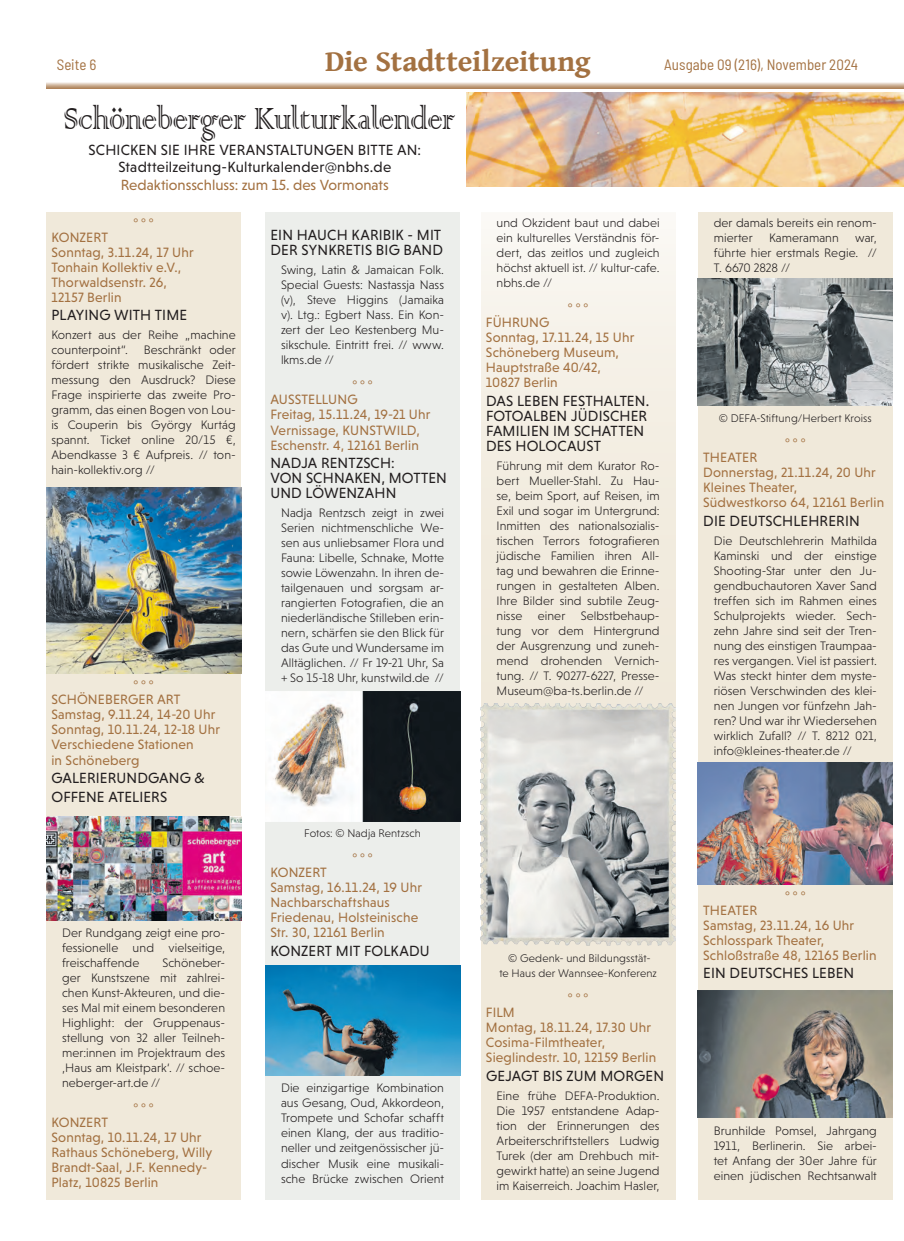
<style>
.page{position:relative;width:904px;height:1241px;background:#fff}
.page>*{position:absolute;margin:0;border:0;box-sizing:border-box;transform-origin:0 0}
.t1{font:40.62px "Colonna";letter-spacing:-.015em;color:#231f20;scale:.8 1}
.t2{font:700 30px "Gentium Book Basic";letter-spacing:-.01em;color:#a37141}
.t3{font:15px/15px "Niveau Grotesk";letter-spacing:.01em;color:#231f20}
.t4{font:15px "Niveau Grotesk";color:#a37141}
.t5{font:semi-condensed 15px "Barlow";color:#a37141}
.t6{font:13.75px/15px "Niveau Grotesk";letter-spacing:.01em;color:#a37141}
.t7{font:300 12.5px/15px "Niveau Grotesk";letter-spacing:.005em;color:#231f20;text-align:justify}
.t8{font:12.5px "Niveau Grotesk";color:#a37141}
.t9{font:300 11.25px/15px "Niveau Grotesk";letter-spacing:.01em;color:#231f20;text-align:center}
</style>
<div class="page">
<div style="left:698px;top:213px;width:194px;height:986px;background:#f0e9da"></div>
<img style="left:698px;top:279px;width:194px;height:126px">
<img style="left:698px;top:762px;width:194px;height:122px">
<img style="left:698px;top:990px;width:194px;height:127px">
<div style="left:46px;top:212px;width:195px;height:987px;background:#f0e9da"></div>
<img style="left:46px;top:487px;width:195px;height:186px">
<img style="left:46px;top:816px;width:195px;height:104px">
<svg style="left:481px;top:229px;width:194px;height:970px;background:#f2ece0"></svg>
<div style="left:265px;top:213px;width:195px;height:986px;background:#eceeeb"></div>
<img style="left:265px;top:691px;width:195px;height:130px">
<img style="left:265px;top:965px;width:195px;height:110px">
<img style="left:480px;top:703px;width:195px;height:242px">
<img style="left:466px;top:92px;width:438px;height:94px">
<svg style="left:46px;top:82px;width:858px;height:7px;background:#ceb49b"></svg>
<p class="t5" style="left:57px;top:53px;width:41px">Seite 6</p>
<h2 class="t2" style="left:325px;top:38px;width:267px">Die Stadtteilzeitung</h2>
<p class="t5" style="left:664px;top:53px;width:195px">Ausgabe 09 (216), November 2024</p>
<h1 class="t1" style="left:64px;top:91px;width:490px">Schöneberger Kulturkalender</h1>
<p class="t3" style="left:89px;top:141px;width:334px;line-height:17.2px;text-align:center">SCHICKEN SIE IHRE VERANSTALTUNGEN BITTE AN:<br>Stadtteilzeitung-Kulturkalender@nbhs.de</p>
<p class="t4" style="left:121px;top:176px;width:269px">Redaktionsschluss: zum 15. des Vormonats</p>
<p class="t8" style="left:133px;top:215px;width:22px">° ° °</p>
<p class="t6" style="left:51px;top:229px;width:144px">KONZERT<br>Sonntag, 3.11.24, 17 Uhr<br>Tonhain Kollektiv e.V.,<br>Thorwaldsenstr. 26,<br>12157 Berlin</p>
<p class="t3" style="left:51px;top:307px;width:137px">PLAYING WITH TIME</p>
<p class="t7" style="left:51px;top:327px;width:186px">Konzert aus der Reihe „machine counterpoint“.</p>
<p class="t7" style="left:51px;top:342px;width:186px;text-indent:92px">Beschränkt oder fördert strikte musikalische Zeit&shy;messung den Ausdruck? Diese Frage inspirierte das zweite Pro&shy;gramm, das einen Bogen von Lou&shy;is Couperin bis György Kurtág spannt. Ticket online 20/15 €, Abendkasse 3 € Aufpreis. // ton&shy;hain-kollektiv.org //</p>
<p class="t8" style="left:133px;top:678px;width:22px">° ° °</p>
<p class="t6" style="left:51px;top:692px;width:170px">SCHÖNEBERGER ART<br>Samstag, 9.11.24, 14-20 Uhr<br>Sonntag, 10.11.24, 12-18 Uhr<br>Verschiedene Stationen<br>in Schöneberg</p>
<p class="t3" style="left:51px;top:768px;width:155px;line-height:18.5px">GALERIERUNDGANG &amp;<br>OFFENE ATELIERS</p>
<p class="t7" style="left:62px;top:925px;width:164px">Der Rundgang zeigt eine pro&shy;fessionelle und vielseitige, freischaffende</p>
<p class="t7" style="left:62px;top:955px;width:164px;text-indent:100px">Schöneber&shy;ger Kunstszene mit zahlrei&shy;chen Kunst-Akteuren, und die&shy;ses Mal mit einem besonderen Highlight: der Gruppenaus&shy;stellung von 32 aller Teilneh&shy;mer:innen im Projektraum des ‚Haus am Kleistpark‘. // schoe&shy;neberger-art.de //</p>
<p class="t8" style="left:133px;top:1100px;width:22px">° ° °</p>
<p class="t6" style="left:51px;top:1114px;width:162px">KONZERT<br>Sonntag, 10.11.24, 17 Uhr<br>Rathaus Schöneberg, Willy<br>Brandt-Saal, J.F. Kennedy-<br>Platz, 10825 Berlin</p>
<p class="t3" style="left:270px;top:227px;width:174px">EIN HAUCH KARIBIK - MIT<br>DER SYNKRETIS BIG BAND</p>
<p class="t7" style="left:281px;top:262px;width:165px">Swing, Latin &amp; Jamaican Folk.<br>Special Guests: Nastassja Nass (v), Steve Higgins (Jamaika v). Ltg.: Egbert Nass. Ein Kon&shy;zert der Leo Kestenberg Mu&shy;sikschule. Eintritt frei. // www. lkms.de //</p>
<p class="t8" style="left:352px;top:378px;width:22px">°°°</p>
<p class="t6" style="left:270px;top:392px;width:161px">AUSSTELLUNG<br>Freitag, 15.11.24, 19-21 Uhr<br>Vernissage, KUNSTWILD,<br>Eschenstr. 4, 12161 Berlin</p>
<p class="t3" style="left:270px;top:455px;width:178px">NADJA RENTZSCH:<br>VON SCHNAKEN, MOTTEN<br>UND LÖWENZAHN</p>
<p class="t7" style="left:281px;top:505px;width:165px">Nadja Rentzsch zeigt in zwei Serien nichtmenschliche We&shy;sen aus unliebsamer Flora und Fauna: Libelle, Schnake, Motte sowie Löwenzahn. In ihren de&shy;tailgenauen und sorgsam ar&shy;rangierten Fotografien, die an niederländische Stilleben erin&shy;nern, schärfen sie den Blick für das Gute und Wundersame im Alltäglichen. // Fr 19-21 Uhr, Sa + So 15-18 Uhr, kunstwild.de //</p>
<p class="t9" style="left:304px;top:825px;width:118px">Fotos: © Nadja Rentzsch</p>
<p class="t8" style="left:352px;top:850px;width:22px">° ° °</p>
<p class="t6" style="left:270px;top:864px;width:153px">KONZERT<br>Samstag, 16.11.24, 19 Uhr<br>Nachbarschaftshaus<br>Friedenau, Holsteinische<br>Str. 30, 12161 Berlin</p>
<p class="t3" style="left:270px;top:943px;width:161px">KONZERT MIT FOLKADU</p>
<p class="t7" style="left:281px;top:1080px;width:164px">Die einzigartige Kombination aus Gesang, Oud, Akkordeon, Trompete und Schofar schafft einen Klang, der aus traditio&shy;neller und zeitgenössischer jü&shy;discher Musik eine musikali&shy;sche Brücke zwischen Orient</p>
<p class="t7" style="left:496px;top:215px;width:164px">und Okzident baut und dabei ein kulturelles Verständnis för&shy;dert, das zeitlos und zugleich höchst aktuell ist. // kultur-cafe. nbhs.de //</p>
<p class="t8" style="left:568px;top:300px;width:22px">°°°</p>
<p class="t6" style="left:486px;top:315px;width:150px">FÜHRUNG<br>Sonntag, 17.11.24, 15 Uhr<br>Schöneberg Museum,<br>Hauptstraße 40/42,<br>10827 Berlin</p>
<p class="t3" style="left:486px;top:393px;width:165px">DAS LEBEN FESTHALTEN.<br>FOTOALBEN JÜDISCHER<br>FAMILIEN IM SCHATTEN<br>DES HOLOCAUST</p>
<p class="t7" style="left:496px;top:457px;width:165px">Führung mit dem Kurator Ro&shy;bert Mueller-Stahl. Zu Hau&shy;se, beim Sport, auf Reisen, im Exil und sogar im Untergrund:<br>Inmitten des nationalsozialis&shy;tischen Terrors fotografieren jüdische Familien ihren All&shy;tag und bewahren die Erinne&shy;rungen in gestalteten Alben.<br>Ihre Bilder sind subtile Zeug&shy;nisse einer Selbstbehaup&shy;tung vor dem Hintergrund der Ausgrenzung und zuneh&shy;mend drohenden Vernich&shy;tung. // T. 90277-6227, Presse-Museum@ba-ts.berlin.de //</p>
<p class="t9" style="left:499px;top:950px;width:159px">© Gedenk- und Bildungsstät-<br>te Haus der Wannsee-Konferenz</p>
<p class="t8" style="left:568px;top:990px;width:22px">° ° °</p>
<p class="t6" style="left:486px;top:1005px;width:172px">FILM<br>Montag, 18.11.24, 17.30 Uhr<br>Cosima-Filmtheater,<br>Sieglindestr. 10, 12159 Berlin</p>
<p class="t3" style="left:486px;top:1068px;width:180px">GEJAGT BIS ZUM MORGEN</p>
<p class="t7" style="left:496px;top:1087px;width:164px">Eine frühe DEFA-Produktion.<br>Die 1957 entstandene Adap&shy;tion der Erinnerungen des Arbeiterschriftstellers Ludwig Turek (der am Drehbuch mit&shy;gewirkt hatte) an seine Jugend im Kaiserreich. Joachim Hasler,</p>
<p class="t7" style="left:713px;top:215px;width:164px">der damals bereits ein renom&shy;mierter</p>
<p class="t7" style="left:769px;top:230px;width:71px">Kameramann</p>
<p class="t7" style="left:713px;top:230px;width:164px;text-indent:141px">war, führte hier erstmals Regie. // T. 6670 2828 //</p>
<p class="t9" style="left:719px;top:410px;width:154px">© DEFA-Stiftung/Herbert Kroiss</p>
<p class="t8" style="left:785px;top:435px;width:22px">°°°</p>
<p class="t6" style="left:703px;top:450px;width:182px">THEATER<br>Donnerstag, 21.11.24, 20 Uhr<br>Kleines Theater,<br>Südwestkorso 64, 12161 Berlin</p>
<p class="t3" style="left:703px;top:513px;width:158px">DIE DEUTSCHLEHRERIN</p>
<p class="t7" style="left:713px;top:532px;width:165px">Die Deutschlehrerin Mathilda Kaminski und der einstige Shooting-Star unter den Ju&shy;gendbuchautoren Xaver Sand treffen sich im Rahmen eines Schulprojekts wieder. Sech&shy;zehn Jahre sind seit der Tren&shy;nung des einstigen Traumpaa&shy;res vergangen. Viel ist passiert.<br>Was steckt hinter dem myste&shy;riösen Verschwinden des klei&shy;nen Jungen vor fünfzehn Jah&shy;ren? Und war ihr Wiedersehen wirklich Zufall? // T. 8212 021, info@kleines-theater.de //</p>
<p class="t8" style="left:785px;top:888px;width:22px">°°°</p>
<p class="t6" style="left:703px;top:902px;width:175px">THEATER<br>Samstag, 23.11.24, 16 Uhr<br>Schlosspark Theater,<br>Schloßstraße 48, 12165 Berlin</p>
<p class="t3" style="left:703px;top:965px;width:152px">EIN DEUTSCHES LEBEN</p>
<p class="t7" style="left:713px;top:1122px;width:165px">Brunhilde Pomsel, Jahrgang 1911, Berlinerin. Sie arbei&shy;tet Anfang der 30er Jahre für einen jüdischen Rechtsanwalt</p>
</div>
